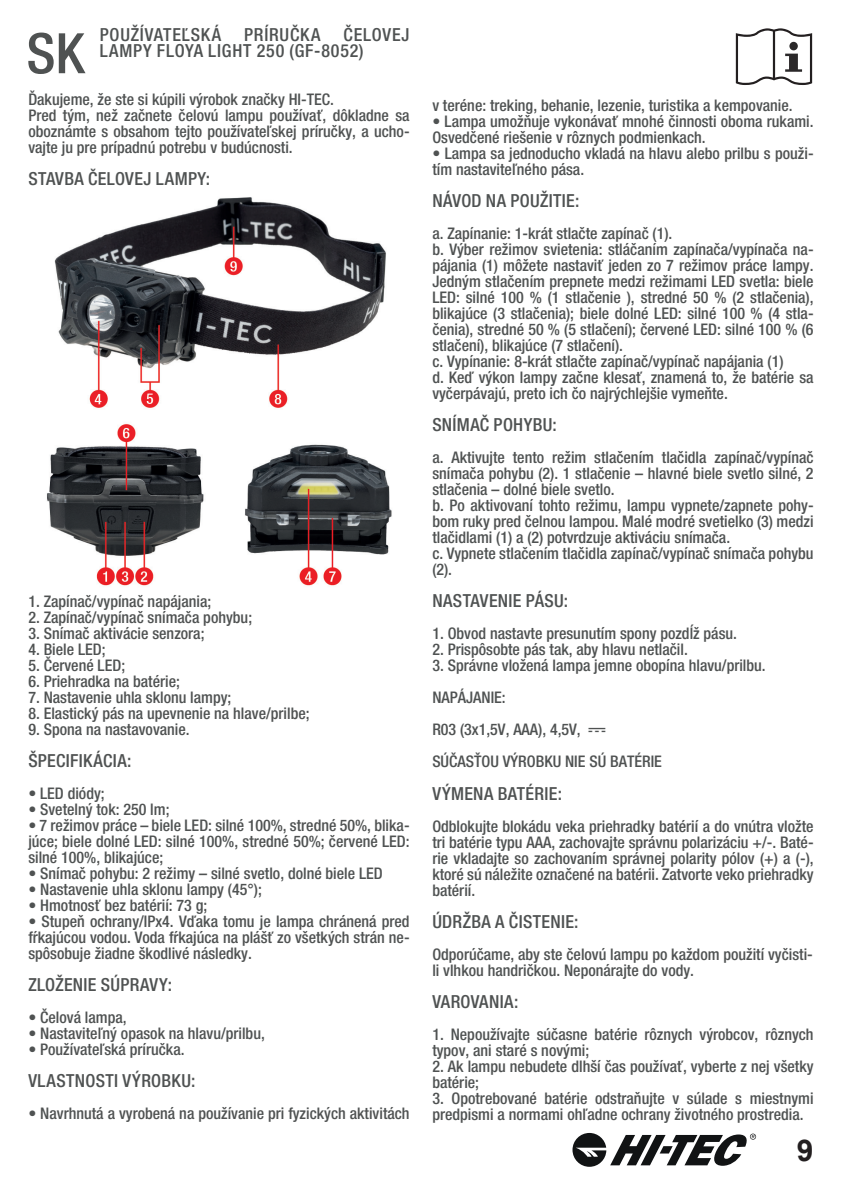
<style>
.page{position:relative;width:842px;height:1191px;background:#fff}
.page>*{position:absolute;margin:0;border:0;box-sizing:border-box;transform-origin:0 0}
.t1{font:500 condensed 55.8px "Helvetica Neue LT Com";color:#4f5252}
.t2{font:700 30px "Arial";color:#231f20}
.t3{font:500 condensed 18px "Helvetica Neue LT Com";letter-spacing:.025em;color:#4f5252}
.t4{font:500 condensed 18px/16px "Helvetica Neue LT Com";letter-spacing:.045em;color:#4f5252}
.t5{font:500 condensed 16px/16px "Helvetica Neue LT Com";color:#4f5252}
</style>
<div class="page">
<svg style="left:736px;top:28px;width:76px;height:57px"></svg>
<img style="left:47px;top:197px;width:345px;height:389px">
<svg style="left:572px;top:1133px;width:184px;height:33px"></svg>
<p class="t4" style="left:100px;top:27px;width:311px;text-indent:244px">ČELOVEJ<br>LAMPY FLOYA LIGHT 250 (GF-8052)</p>
<p class="t4" style="left:100px;top:27px;width:123px">POUŽÍVATEĽSKÁ</p>
<p class="t3" style="left:244px;top:24px;width:78px">PRÍRUČKA</p>
<h1 class="t1" style="left:27px;top:20px;width:59px">SK</h1>
<p class="t5" style="left:28px;top:91px;width:383px">Ďakujeme, že ste si kúpili výrobok značky HI-TEC.<br>Pred tým, než začnete čelovú lampu používať, dôkladne sa oboznámte s obsahom tejto používateľskej príručky, a ucho&shy;vajte ju pre prípadnú potrebu v budúcnosti.</p>
<p class="t3" style="left:28px;top:168px;width:183px">STAVBA ČELOVEJ LAMPY:</p>
<p class="t5" style="left:28px;top:593px;width:184px">1. Zapínač/vypínač napájania;</p>
<p class="t5" style="left:28px;top:609px;width:225px">2. Zapínač/vypínač snímača pohybu;</p>
<p class="t5" style="left:28px;top:625px;width:178px">3. Snímač aktivácie senzora;</p>
<p class="t5" style="left:28px;top:641px;width:79px">4. Biele LED;</p>
<p class="t5" style="left:28px;top:657px;width:98px">5. Červené LED;</p>
<p class="t5" style="left:28px;top:673px;width:153px">6. Priehradka na batérie;</p>
<p class="t5" style="left:28px;top:689px;width:205px">7. Nastavenie uhla sklonu lampy;</p>
<p class="t5" style="left:28px;top:705px;width:283px">8. Elastický pás na upevnenie na hlave/prilbe;</p>
<p class="t5" style="left:28px;top:721px;width:163px">9. Spona na nastavovanie.</p>
<p class="t3" style="left:28px;top:750px;width:105px">ŠPECIFIKÁCIA:</p>
<p class="t5" style="left:28px;top:785px;width:78px">• LED diódy;</p>
<p class="t5" style="left:28px;top:801px;width:143px">• Svetelný tok: 250 lm;</p>
<p class="t5" style="left:28px;top:817px;width:383px;text-align:justify">• 7 režimov práce – biele LED: silné 100%, stredné 50%, blika&shy;júce; biele dolné LED: silné 100%, stredné 50%; červené LED: silné 100%, blikajúce;</p>
<p class="t5" style="left:28px;top:865px;width:356px">• Snímač pohybu: 2 režimy – silné svetlo, dolné biele LED</p>
<p class="t5" style="left:28px;top:881px;width:235px">• Nastavenie uhla sklonu lampy (45°);</p>
<p class="t5" style="left:28px;top:897px;width:180px">• Hmotnosť bez batérií: 73 g;</p>
<p class="t5" style="left:28px;top:913px;width:383px;text-align:justify">• Stupeň ochrany/IPx4. Vďaka tomu je lampa chránená pred fŕkajúcou vodou. Voda fŕkajúca na plášť zo všetkých strán ne&shy;spôsobuje žiadne škodlivé následky.</p>
<p class="t3" style="left:28px;top:974px;width:145px">ZLOŽENIE SÚPRAVY:</p>
<p class="t5" style="left:28px;top:1009px;width:100px">• Čelová lampa,</p>
<p class="t5" style="left:28px;top:1025px;width:238px">• Nastaviteľný opasok na hlavu/prilbu,</p>
<p class="t5" style="left:28px;top:1041px;width:158px">• Používateľská príručka.</p>
<p class="t3" style="left:28px;top:1070px;width:169px">VLASTNOSTI VÝROBKU:</p>
<p class="t5" style="left:28px;top:1105px;width:383px">• Navrhnutá a vyrobená na používanie pri fyzických aktivitách</p>
<p class="t5" style="left:432px;top:97px;width:362px">v teréne: treking, behanie, lezenie, turistika a kempovanie.</p>
<p class="t5" style="left:432px;top:113px;width:383px">• Lampa umožňuje vykonávať mnohé činnosti oboma rukami.<br>Osvedčené riešenie v rôznych podmienkach.</p>
<p class="t5" style="left:432px;top:145px;width:383px">• Lampa sa jednoducho vkladá na hlavu alebo prilbu s použi&shy;tím nastaviteľného pása.</p>
<p class="t3" style="left:432px;top:190px;width:149px">NÁVOD NA POUŽITIE:</p>
<p class="t5" style="left:432px;top:225px;width:383px">a. Zapínanie: 1-krát stlačte zapínač (1).<br>b. Výber režimov svietenia: stláčaním zapínača/vypínača na&shy;pájania (1) môžete nastaviť jeden zo 7 režimov práce lampy.<br>Jedným stlačením prepnete medzi režimami LED svetla: biele LED: silné 100 % (1 stlačenie ), stredné 50 % (2 stlačenia), blikajúce (3 stlačenia); biele dolné LED: silné 100 % (4 stla&shy;čenia), stredné 50 % (5 stlačení); červené LED: silné 100 % (6 stlačení), blikajúce (7 stlačení).<br>c. Vypínanie: 8-krát stlačte zapínač/vypínač napájania (1)<br>d. Keď výkon lampy začne klesať, znamená to, že batérie sa vyčerpávajú, preto ich čo najrýchlejšie vymeňte.</p>
<p class="t3" style="left:432px;top:414px;width:126px">SNÍMAČ POHYBU:</p>
<p class="t5" style="left:432px;top:449px;width:383px">a. Aktivujte tento režim stlačením tlačidla zapínač/vypínač snímača pohybu (2). 1 stlačenie – hlavné biele svetlo silné, 2 stlačenia – dolné biele svetlo.<br>b. Po aktivovaní tohto režimu, lampu vypnete/zapnete pohy&shy;bom ruky pred čelnou lampou. Malé modré svetielko (3) medzi tlačidlami (1) a (2) potvrdzuje aktiváciu snímača.<br>c. Vypnete stlačením tlačidla zapínač/vypínač snímača pohybu (2).</p>
<p class="t3" style="left:432px;top:590px;width:137px">NASTAVENIE PÁSU:</p>
<p class="t5" style="left:432px;top:625px;width:306px">1. Obvod nastavte presunutím spony pozdĺž pásu.</p>
<p class="t5" style="left:432px;top:641px;width:257px">2. Prispôsobte pás tak, aby hlavu netlačil.</p>
<p class="t5" style="left:432px;top:649px;width:335px;line-height:32px">3. Správne vložená lampa jemne obopína hlavu/prilbu.<br>NAPÁJANIE:<br>R03 (3x1,5V, AAA), 4,5V,<br>SÚČASŤOU VÝROBKU NIE SÚ BATÉRIE</p>
<p class="t3" style="left:432px;top:782px;width:131px">VÝMENA BATÉRIE:</p>
<p class="t5" style="left:432px;top:817px;width:383px;text-align:justify">Odblokujte blokádu veka priehradky batérií a do vnútra vložte tri batérie typu AAA, zachovajte správnu polarizáciu +/-. Baté&shy;rie vkladajte so zachovaním správnej polarity pólov (+) a (-), ktoré sú náležite označené na batérii. Zatvorte veko priehradky batérií.</p>
<p class="t3" style="left:432px;top:910px;width:148px">ÚDRŽBA A ČISTENIE:</p>
<p class="t5" style="left:432px;top:945px;width:382px">Odporúčame, aby ste čelovú lampu po každom použití vyčisti&shy;li vlhkou handričkou. Neponárajte do vody.</p>
<p class="t3" style="left:432px;top:990px;width:88px">VAROVANIA:</p>
<p class="t5" style="left:432px;top:1025px;width:383px">1. Nepoužívajte súčasne batérie rôznych výrobcov, rôznych typov, ani staré s novými;</p>
<p class="t5" style="left:432px;top:1057px;width:383px">2. Ak lampu nebudete dlhší čas používať, vyberte z nej všetky batérie;</p>
<p class="t5" style="left:432px;top:1089px;width:383px">3. Opotrebované batérie odstraňujte v súlade s miestnymi predpismi a normami ohľadne ochrany životného prostredia.</p>
<h2 class="t2" style="left:797px;top:1129px;width:18px">9</h2>
</div>
